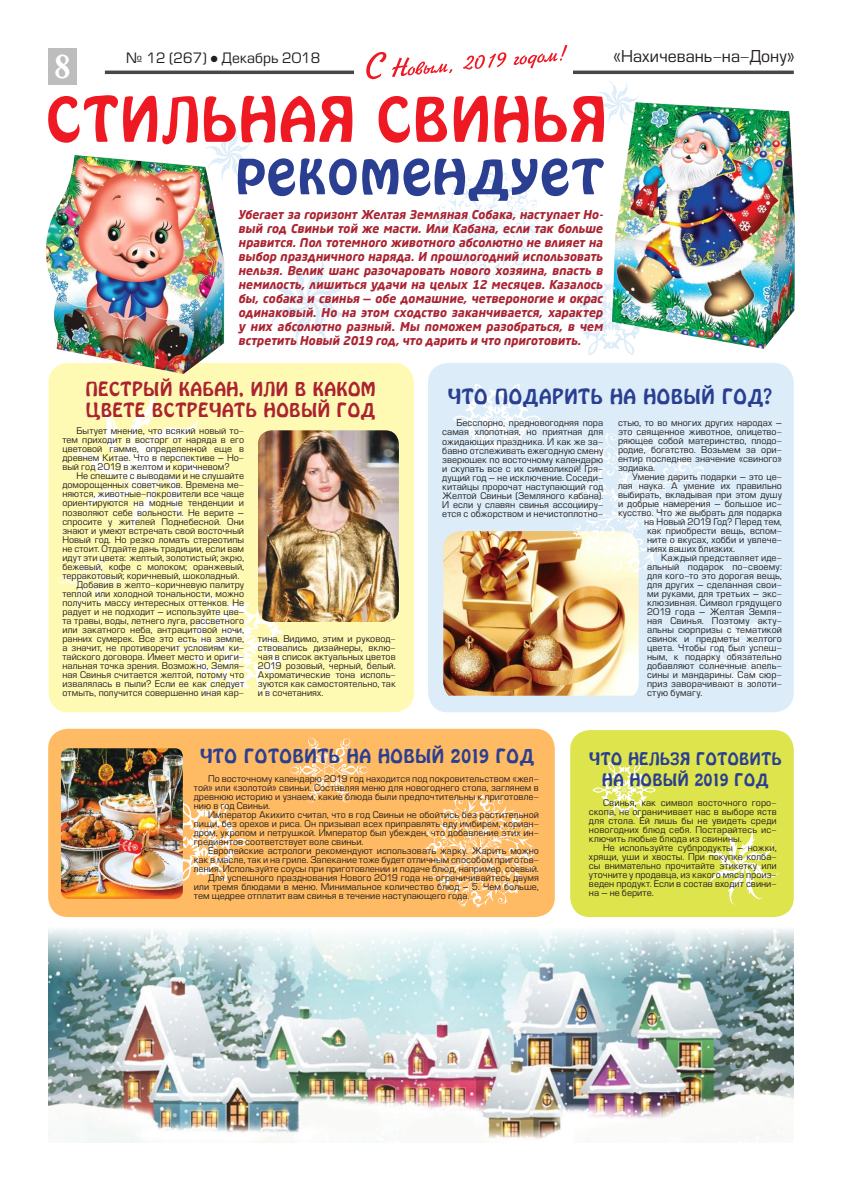
<style>
.page{position:relative;width:842px;height:1191px;background:#fff}
.page>*{position:absolute;margin:0;border:0;box-sizing:border-box;transform-origin:0 0}
.t1{font:700 35px "Garamond";color:#fff}
.t2{font:19.4px "Cyrillic Hover";color:#2a3f91}
.t3{font:18px/21px "Cyrillic Hover";color:#ab2331}
.t4{font:18px "Cyrillic Hover";color:#2a3f91}
.t5{font:16px "Cyrillic Hover";color:#2a3f91}
.t6{font:16px "Europe";color:#241f1f}
.t7{font:14px "Europe";color:#241f1f}
.t8{font:italic 700 12px/14px "Neo Sans Pro";letter-spacing:-.005em;color:#ab2331;text-align:justify}
.t9{font:9px/9px "Europe";letter-spacing:.005em;color:#241f1f;text-align:justify}
.t10{font:9px "Europe";letter-spacing:.025em;color:#241f1f}
.s1{font-style:normal}
</style>
<div class="page">
<hr style="left:105px;top:71px;width:689px;height:3px;background:#4a4647">
<div style="left:48px;top:363px;width:366px;height:349px;background:#fffab3;border-radius:20px"></div>
<svg style="left:71px;top:394px;width:143px;height:140px"></svg>
<svg style="left:173px;top:594px;width:128px;height:103px"></svg>
<div style="left:428px;top:363px;width:366px;height:349px;background:#dcedf9;border-radius:20px"></div>
<div style="left:48px;top:729px;width:507px;height:188px;background:#ffba64;border-radius:20px"></div>
<div style="left:570px;top:730px;width:224px;height:187px;background:#dde44c;border-radius:20px"></div>
<svg style="left:48px;top:45px;width:607px;height:310px"></svg>
<img style="left:46px;top:155px;width:183px;height:219px">
<img style="left:613px;top:103px;width:181px;height:245px">
<img style="left:48px;top:929px;width:745px;height:213px">
<img style="left:258px;top:430px;width:141px;height:192px">
<img style="left:443px;top:531px;width:196px;height:164px">
<svg style="left:453px;top:383px;width:88px;height:71px"></svg>
<svg style="left:183px;top:803px;width:65px;height:78px"></svg>
<svg style="left:592px;top:762px;width:64px;height:56px"></svg>
<svg style="left:57px;top:551px;width:67px;height:58px"></svg>
<svg style="left:289px;top:737px;width:80px;height:66px"></svg>
<svg style="left:698px;top:622px;width:79px;height:65px"></svg>
<svg style="left:568px;top:428px;width:141px;height:146px"></svg>
<svg style="left:425px;top:794px;width:111px;height:114px"></svg>
<svg style="left:704px;top:826px;width:74px;height:78px"></svg>
<img style="left:61px;top:748px;width:122px;height:151px">
<h1 class="t1" style="left:54px;top:44px;width:19px">8</h1>
<h3 class="t7" style="left:126px;top:50px;width:196px">№ 12 (267) ● Декабрь 2018</h3>
<h3 class="t6" style="left:613px;top:48px;width:183px">«Нахичевань-на-Дону»</h3>
<p class="t8" style="left:238px;top:207px;width:366px">Убегает за горизонт Желтая Земляная Собака, наступает Но&shy;вый год Свиньи той же масти. Или Кабана, если так больше нравится. Пол тотемного животного абсолютно не влияет на выбор праздничного наряда. И прошлогодний использовать нельзя. Велик шанс разочаровать нового хозяина, впасть в немилость, лишиться удачи на целых 12 месяцев. Казалось бы, собака и свинья <span class="s1">—</span> обе домашние, четвероногие и окрас одинаковый. Но на этом сходство заканчивается, характер у них абсолютно разный. Мы поможем разобраться, в чем встретить Новый 2019 год, что дарить и что приготовить.</p>
<h3 class="t3" style="left:85px;top:378px;width:292px">ПЕСТРЫЙ КАБАН, ИЛИ В КАКОМ<br>ЦВЕТЕ ВСТРЕЧАТЬ НОВЫЙ ГОД</h3>
<h2 class="t2" style="left:447px;top:384px;width:326px">ЧТО ПОДАРИТЬ НА НОВЫЙ ГОД?</h2>
<p class="t9" style="left:442px;top:419px;width:163px;text-indent:14px">Бесспорно, предновогодняя пора самая хлопотная, но приятная для ожидающих праздника. И как же за&shy;бавно отслеживать ежегодную смену зверюшек по восточному календарю и скупать все с их символикой! Гря&shy;дущий год – не исключение. Соседи&shy;китайцы пророчат наступающий год Желтой Свиньи (Земляного кабана).<br>И если у славян свинья ассоцииру&shy;ется с обжорством и нечистоплотно-</p>
<p class="t9" style="left:618px;top:418px;width:166px">стью, то во многих других народах – это священное животное, олицетво&shy;ряющее собой материнство, плодо&shy;родие, богатство. Возьмем за ори&shy;ентир последнее значение «свиного» зодиака.</p>
<p class="t9" style="left:62px;top:427px;width:183px;text-indent:14px">Бытует мнение, что всякий новый то&shy;тем приходит в восторг от наряда в его цветовой гамме, определенной еще в древнем Китае. Что в перспективе – Но&shy;вый год 2019 в желтом и коричневом?</p>
<p class="t9" style="left:77px;top:472px;width:169px">Не спешите с выводами и не слушайте</p>
<p class="t9" style="left:62px;top:481px;width:183px">доморощенных советчиков. Времена ме-</p>
<p class="t9" style="left:62px;top:490px;width:183px">няются, животные-покровители все чаще</p>
<p class="t9" style="left:62px;top:499px;width:183px">ориентируются на модные тенденции и</p>
<p class="t9" style="left:62px;top:508px;width:183px">позволяют себе вольности. Не верите –</p>
<p class="t9" style="left:62px;top:517px;width:183px">спросите у жителей Поднебесной. Они</p>
<p class="t9" style="left:62px;top:526px;width:183px">знают и умеют встречать свой восточный</p>
<p class="t9" style="left:62px;top:535px;width:183px">Новый год. Но резко ломать стереотипы</p>
<p class="t9" style="left:62px;top:544px;width:183px">не стоит. Отдайте дань традиции, если вам</p>
<p class="t9" style="left:62px;top:553px;width:183px">идут эти цвета: желтый, золотистый; экрю,</p>
<p class="t9" style="left:62px;top:562px;width:183px">бежевый, кофе с молоком; оранжевый,</p>
<p class="t9" style="left:62px;top:571px;width:179px">терракотовый; коричневый, шоколадный.</p>
<p class="t9" style="left:77px;top:580px;width:169px">Добавив в желто-коричневую палитру</p>
<p class="t9" style="left:62px;top:589px;width:183px">теплой или холодной тональности, можно</p>
<p class="t9" style="left:62px;top:598px;width:183px">получить массу интересных оттенков. Не</p>
<p class="t9" style="left:62px;top:607px;width:183px">радует и не подходит – используйте цве-</p>
<p class="t9" style="left:62px;top:616px;width:183px">та травы, воды, летнего луга, рассветного</p>
<p class="t9" style="left:62px;top:625px;width:183px">или закатного неба, антрацитовой ночи,</p>
<p class="t9" style="left:62px;top:634px;width:183px">ранних сумерек. Все это есть на земле,</p>
<p class="t9" style="left:62px;top:643px;width:183px">а значит, не противоречит условиям ки-</p>
<p class="t9" style="left:62px;top:652px;width:183px">тайского договора. Имеет место и ориги-</p>
<p class="t9" style="left:62px;top:661px;width:183px">нальная точка зрения. Возможно, Земля-</p>
<p class="t9" style="left:62px;top:670px;width:183px">ная Свинья считается желтой, потому что</p>
<p class="t9" style="left:62px;top:679px;width:183px">извалялась в пыли? Если ее как следует</p>
<p class="t9" style="left:62px;top:688px;width:183px">отмыть, получится совершенно иная кар-</p>
<p class="t9" style="left:632px;top:472px;width:151px">Умение дарить подарки – это це-</p>
<p class="t9" style="left:618px;top:481px;width:165px">лая наука. А умение их правильно</p>
<p class="t9" style="left:618px;top:490px;width:165px">выбирать, вкладывая при этом душу</p>
<p class="t9" style="left:618px;top:499px;width:165px">и добрые намерения – большое ис-</p>
<p class="t9" style="left:618px;top:508px;width:165px">кусство. Что же выбрать для подарка</p>
<p class="t9" style="left:644px;top:517px;width:139px">на Новый 2019 Год? Перед тем,</p>
<p class="t9" style="left:647px;top:526px;width:136px">как приобрести вещь, вспом-</p>
<p class="t9" style="left:647px;top:535px;width:136px">ните о вкусах, хобби и увлече-</p>
<p class="t9" style="left:647px;top:544px;width:90px">ниях ваших близких.</p>
<p class="t9" style="left:661px;top:553px;width:122px">Каждый представляет иде-</p>
<p class="t9" style="left:647px;top:562px;width:136px">альный подарок по-своему:</p>
<p class="t9" style="left:647px;top:571px;width:136px">для кого-то это дорогая вещь,</p>
<p class="t9" style="left:647px;top:580px;width:136px">для других – сделанная свои-</p>
<p class="t9" style="left:647px;top:589px;width:136px">ми руками, для третьих – экс-</p>
<p class="t9" style="left:647px;top:598px;width:137px">клюзивная. Символ грядущего</p>
<p class="t9" style="left:647px;top:607px;width:136px">2019 года – Желтая Земля-</p>
<p class="t9" style="left:647px;top:616px;width:136px">ная Свинья. Поэтому акту-</p>
<p class="t9" style="left:647px;top:625px;width:136px">альны сюрпризы с тематикой</p>
<p class="t9" style="left:647px;top:634px;width:136px">свинок и предметы желтого</p>
<p class="t9" style="left:647px;top:643px;width:136px">цвета. Чтобы год был успеш-</p>
<p class="t9" style="left:647px;top:652px;width:136px">ным, к подарку обязательно</p>
<p class="t9" style="left:647px;top:661px;width:136px">добавляют солнечные апель-</p>
<p class="t9" style="left:647px;top:670px;width:136px">сины и мандарины. Сам сюр-</p>
<p class="t9" style="left:647px;top:679px;width:136px">приз заворачивают в золоти-</p>
<p class="t10" style="left:647px;top:688px;width:57px">стую бумагу.</p>
<p class="t9" style="left:258px;top:634px;width:139px">тина. Видимо, этим и руковод&shy;ствовались дизайнеры, вклю&shy;чая в список актуальных цветов 2019 розовый, черный, белый.<br>Ахроматические тона исполь&shy;зуются как самостоятельно, так и в сочетаниях.</p>
<h3 class="t4" style="left:200px;top:744px;width:336px">ЧТО ГОТОВИТЬ НА НОВЫЙ 2019 ГОД</h3>
<h3 class="t5" style="left:589px;top:749px;width:194px">ЧТО НЕЛЬЗЯ ГОТОВИТЬ</h3>
<p class="t9" style="left:208px;top:774px;width:332px">По восточному календарю 2019 год находится под покровительством «жел-</p>
<h3 class="t5" style="left:602px;top:770px;width:168px">НА НОВЫЙ 2019 ГОД</h3>
<p class="t9" style="left:194px;top:792px;width:347px">древнюю историю и узнаем, какие блюда были предпочтительны к приготовле&shy;нию в год Свиньи.</p>
<p class="t9" style="left:194px;top:810px;width:347px;text-indent:14px">Император Акихито считал, что в год Свиньи не обойтись без растительной пищи, без орехов и риса. Он призывал всех приправлять еду имбирем, кориан&shy;дром, укропом и петрушкой. Император был убежден, что добавление этих ин&shy;гредиентов соответствует воле свиньи.</p>
<p class="t9" style="left:208px;top:846px;width:332px">Европейские астрологи рекомендуют использовать жарку. Жарить можно</p>
<p class="t9" style="left:194px;top:855px;width:347px">как в масле, так и на гриле. Запекание тоже будет отличным способом приготов-</p>
<p class="t9" style="left:194px;top:864px;width:347px">ления. Используйте соусы при приготовлении и подаче блюд, например, соевый.</p>
<p class="t9" style="left:208px;top:873px;width:332px">Для успешного празднования Нового 2019 года не ограничивайтесь двумя</p>
<p class="t9" style="left:194px;top:882px;width:347px">или тремя блюдами в меню. Минимальное количество блюд – 5. Чем больше,</p>
<p class="t9" style="left:194px;top:891px;width:277px">тем щедрее отплатит вам свинья в течение наступающего года.</p>
<p class="t9" style="left:194px;top:783px;width:347px">той» или «золотой» свиньи. Составляя меню для новогоднего стола, заглянем в</p>
<p class="t9" style="left:589px;top:798px;width:189px;text-indent:14px">Свинья, как символ восточного горо&shy;скопа, не ограничивает нас в выборе яств для стола. Ей лишь бы не увидеть среди новогодних блюд себя. Постарайтесь ис&shy;ключить любые блюда из свинины.</p>
<p class="t9" style="left:589px;top:843px;width:189px;text-indent:14px">Не используйте субпродукты – ножки, хрящи, уши и хвосты. При покупке колба&shy;сы внимательно прочитайте этикетку или уточните у продавца, из какого мяса произ&shy;веден продукт. Если в состав входит свини&shy;на – не берите.</p>
</div>
